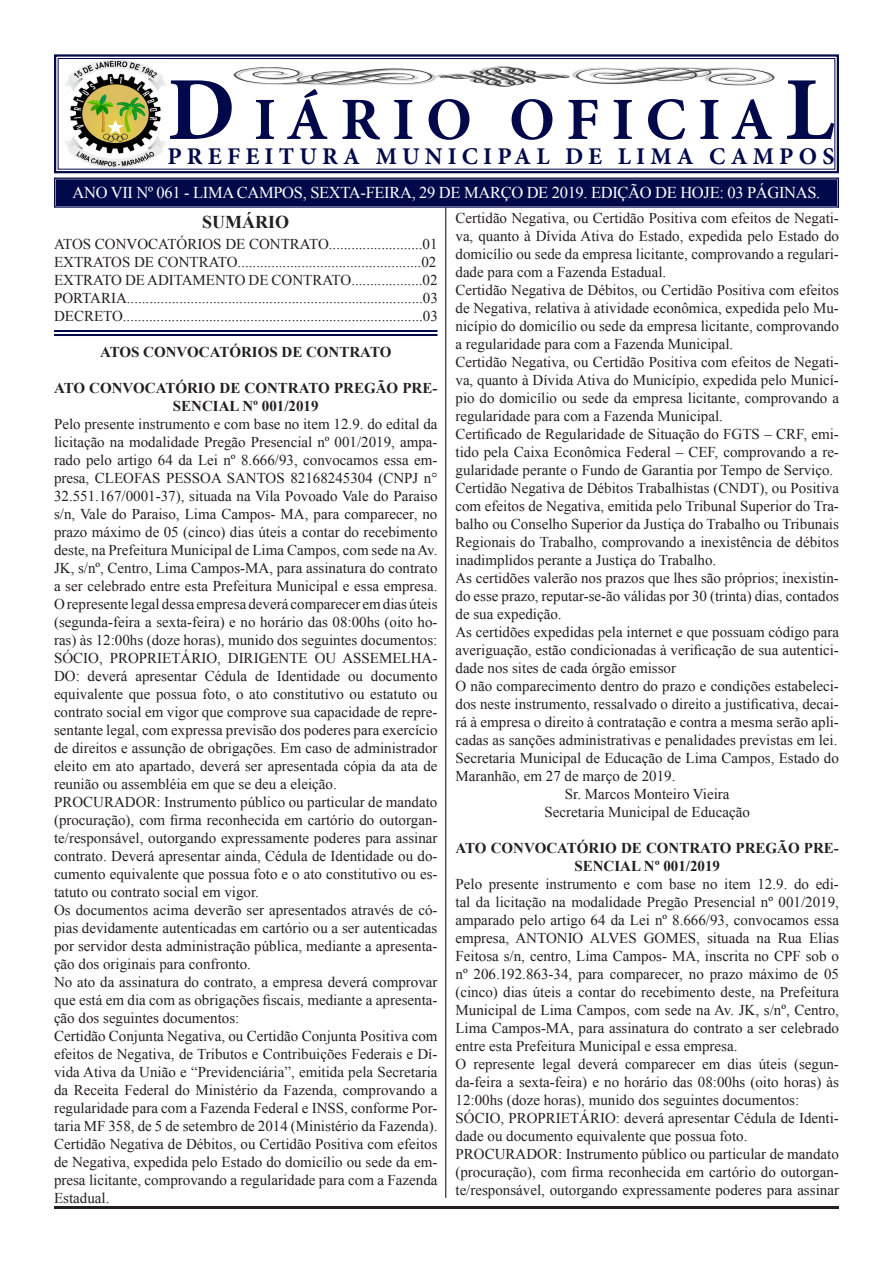
<style>
.page{position:relative;width:893px;height:1263px;background:#fff}
.page>*{position:absolute;margin:0;border:0;box-sizing:border-box;transform-origin:0 0}
.t1{font:700 60px "Minion Pro";letter-spacing:.19em;color:#01094a}
.t2{font:700 24px "Minion Pro";letter-spacing:.215em;color:#01094a}
.t3{font:700 18px "Times New Roman";color:#231f20}
.t4{font:16.5px "Times New Roman";letter-spacing:-.02em;color:#fff}
.t5{font:15px/18px "Times New Roman";color:#231f20;text-align:justify}
.t6{font:700 15px/18px "Times New Roman";color:#231f20;text-align:center}
.s1{font-size:90px}
</style>
<div class="page">
<svg style="left:54px;top:54px;width:785px;height:120px"></svg>
<div style="left:58px;top:58px;width:777px;height:112px;border:1px solid #01094a"></div>
<svg style="left:54px;top:177px;width:785px;height:31px;background:#111855"></svg>
<div style="left:56px;top:179px;width:781px;height:27px;border:1px solid #01094a"></div>
<div style="left:57px;top:181px;width:779px;height:23px;border:1px solid #01094a"></div>
<hr style="left:54px;top:1206px;width:785px;height:3px;background:#231f20">
<hr style="left:54px;top:330px;width:383px;height:2px;background:#01094a">
<hr style="left:54px;top:334px;width:383px;height:2px;background:#01094a">
<hr style="left:445px;top:207px;width:1px;height:991px;background:#231f20">
<img style="left:230px;top:66px;width:550px;height:21px">
<img style="left:64px;top:60px;width:102px;height:108px">
<p class="t1" style="left:167px;top:77px;width:669px"><span class="s1">D</span>IÁRIO OFICIA<span class="s1">L</span></p>
<p class="t2" style="left:168px;top:140px;width:668px">PREFEITURA MUNICIPAL DE LIMA CAMPOS</p>
<p class="t4" style="left:72px;top:181px;width:749px">ANO VII Nº 061 - LIMA CAMPOS, SEXTA-FEIRA, 29 DE MARÇO DE 2019. EDIÇÃO DE HOJE: 03 PÁGINAS.</p>
<p class="t3" style="left:202px;top:210px;width:88px">SUMÁRIO</p>
<p class="t5" style="left:54px;top:234px;width:385px">ATOS CONVOCATÓRIOS DE CONTRATO.........................01</p>
<p class="t5" style="left:54px;top:252px;width:384px">EXTRATOS DE CONTRATO.................................................02</p>
<p class="t5" style="left:54px;top:270px;width:385px">EXTRATO DE ADITAMENTO DE CONTRATO...................02</p>
<p class="t5" style="left:54px;top:288px;width:385px">PORTARIA...............................................................................03</p>
<p class="t5" style="left:54px;top:306px;width:385px">DECRETO................................................................................03</p>
<p class="t6" style="left:100px;top:342px;width:293px">ATOS CONVOCATÓRIOS DE CONTRATO</p>
<p class="t6" style="left:54px;top:378px;width:385px">ATO CONVOCATÓRIO DE CONTRATO PREGÃO PRE-<br>SENCIAL Nº 001/2019</p>
<p class="t5" style="left:54px;top:414px;width:385px">Pelo presente instrumento e com base no item 12.9. do edital da licitação na modalidade Pregão Presencial nº 001/2019, ampa&shy;rado pelo artigo 64 da Lei nº 8.666/93, convocamos essa em&shy;presa, CLEOFAS PESSOA SANTOS 82168245304 (CNPJ n° 32.551.167/0001-37), situada na Vila Povoado Vale do Paraiso s/n, Vale do Paraiso, Lima Campos- MA, para comparecer, no prazo máximo de 05 (cinco) dias úteis a contar do recebimento deste, na Prefeitura Municipal de Lima Campos, com sede na Av.<br>JK, s/nº, Centro, Lima Campos-MA, para assinatura do contrato a ser celebrado entre esta Prefeitura Municipal e essa empresa.</p>
<p class="t5" style="left:54px;top:594px;width:385px">O represente legal dessa empresa deverá comparecer em dias úteis (segunda-feira a sexta-feira) e no horário das 08:00hs (oito ho&shy;ras) às 12:00hs (doze horas), munido dos seguintes documentos:</p>
<p class="t5" style="left:54px;top:648px;width:385px">SÓCIO, PROPRIETÁRIO, DIRIGENTE OU ASSEMELHA-DO: deverá apresentar Cédula de Identidade ou documento equivalente que possua foto, o ato constitutivo ou estatuto ou contrato social em vigor que comprove sua capacidade de repre&shy;sentante legal, com expressa previsão dos poderes para exercício de direitos e assunção de obrigações. Em caso de administrador eleito em ato apartado, deverá ser apresentada cópia da ata de reunião ou assembléia em que se deu a eleição.</p>
<p class="t5" style="left:54px;top:792px;width:385px">PROCURADOR: Instrumento público ou particular de mandato (procuração), com firma reconhecida em cartório do outorgan&shy;te/responsável, outorgando expressamente poderes para assinar contrato. Deverá apresentar ainda, Cédula de Identidade ou do&shy;cumento equivalente que possua foto e o ato constitutivo ou es&shy;tatuto ou contrato social em vigor.</p>
<p class="t5" style="left:54px;top:900px;width:385px">Os documentos acima deverão ser apresentados através de có&shy;pias devidamente autenticadas em cartório ou a ser autenticadas por servidor desta administração pública, mediante a apresenta&shy;ção dos originais para confronto.</p>
<p class="t5" style="left:54px;top:972px;width:385px">No ato da assinatura do contrato, a empresa deverá comprovar que está em dia com as obrigações fiscais, mediante a apresenta&shy;ção dos seguintes documentos:</p>
<p class="t5" style="left:54px;top:1026px;width:385px">Certidão Conjunta Negativa, ou Certidão Conjunta Positiva com efeitos de Negativa, de Tributos e Contribuições Federais e Dí&shy;vida Ativa da União e “Previdenciária”, emitida pela Secretaria da Receita Federal do Ministério da Fazenda, comprovando a regularidade para com a Fazenda Federal e INSS, conforme Por&shy;taria MF 358, de 5 de setembro de 2014 (Ministério da Fazenda).</p>
<p class="t5" style="left:54px;top:1134px;width:385px">Certidão Negativa de Débitos, ou Certidão Positiva com efeitos de Negativa, expedida pelo Estado do domicílio ou sede da em&shy;presa licitante, comprovando a regularidade para com a Fazenda Estadual.</p>
<p class="t5" style="left:455px;top:209px;width:385px">Certidão Negativa, ou Certidão Positiva com efeitos de Negati&shy;va, quanto à Dívida Ativa do Estado, expedida pelo Estado do domicílio ou sede da empresa licitante, comprovando a regulari&shy;dade para com a Fazenda Estadual.</p>
<p class="t5" style="left:455px;top:281px;width:385px">Certidão Negativa de Débitos, ou Certidão Positiva com efeitos de Negativa, relativa à atividade econômica, expedida pelo Mu&shy;nicípio do domicílio ou sede da empresa licitante, comprovando a regularidade para com a Fazenda Municipal.</p>
<p class="t5" style="left:455px;top:353px;width:385px">Certidão Negativa, ou Certidão Positiva com efeitos de Negati&shy;va, quanto à Dívida Ativa do Município, expedida pelo Municí&shy;pio do domicílio ou sede da empresa licitante, comprovando a regularidade para com a Fazenda Municipal.</p>
<p class="t5" style="left:455px;top:425px;width:385px">Certificado de Regularidade de Situação do FGTS – CRF, emi&shy;tido pela Caixa Econômica Federal – CEF, comprovando a re&shy;gularidade perante o Fundo de Garantia por Tempo de Serviço.</p>
<p class="t5" style="left:455px;top:479px;width:385px">Certidão Negativa de Débitos Trabalhistas (CNDT), ou Positiva com efeitos de Negativa, emitida pelo Tribunal Superior do Tra&shy;balho ou Conselho Superior da Justiça do Trabalho ou Tribunais Regionais do Trabalho, comprovando a inexistência de débitos inadimplidos perante a Justiça do Trabalho.</p>
<p class="t5" style="left:455px;top:569px;width:385px">As certidões valerão nos prazos que lhes são próprios; inexistin&shy;do esse prazo, reputar-se-ão válidas por 30 (trinta) dias, contados de sua expedição.</p>
<p class="t5" style="left:455px;top:623px;width:385px">As certidões expedidas pela internet e que possuam código para averiguação, estão condicionadas à verificação de sua autentici&shy;dade nos sites de cada órgão emissor</p>
<p class="t5" style="left:455px;top:677px;width:385px">O não comparecimento dentro do prazo e condições estabeleci&shy;dos neste instrumento, ressalvado o direito a justificativa, decai&shy;rá à empresa o direito à contratação e contra a mesma serão apli&shy;cadas as sanções administrativas e penalidades previstas em lei.</p>
<p class="t5" style="left:455px;top:749px;width:385px">Secretaria Municipal de Educação de Lima Campos, Estado do<br>Maranhão, em 27 de março de 2019.</p>
<p class="t5" style="left:565px;top:785px;width:166px">Sr. Marcos Monteiro Vieira</p>
<p class="t5" style="left:545px;top:803px;width:207px">Secretaria Municipal de Educação</p>
<p class="t6" style="left:455px;top:838px;width:385px">ATO CONVOCATÓRIO DE CONTRATO PREGÃO PRE-<br>SENCIAL Nº 001/2019</p>
<p class="t5" style="left:455px;top:875px;width:385px">Pelo presente instrumento e com base no item 12.9. do edi&shy;tal da licitação na modalidade Pregão Presencial nº 001/2019, amparado pelo artigo 64 da Lei nº 8.666/93, convocamos essa empresa, ANTONIO ALVES GOMES, situada na Rua Elias Feitosa s/n, centro, Lima Campos- MA, inscrita no CPF sob o nº 206.192.863-34, para comparecer, no prazo máximo de 05 (cinco) dias úteis a contar do recebimento deste, na Prefeitura Municipal de Lima Campos, com sede na Av. JK, s/nº, Centro, Lima Campos-MA, para assinatura do contrato a ser celebrado entre esta Prefeitura Municipal e essa empresa.</p>
<p class="t5" style="left:455px;top:1055px;width:385px">O represente legal deverá comparecer em dias úteis (segun&shy;da-feira a sexta-feira) e no horário das 08:00hs (oito horas) às 12:00hs (doze horas), munido dos seguintes documentos:</p>
<p class="t5" style="left:455px;top:1109px;width:385px">SÓCIO, PROPRIETÁRIO: deverá apresentar Cédula de Identi&shy;dade ou documento equivalente que possua foto.</p>
<p class="t5" style="left:455px;top:1145px;width:385px">PROCURADOR: Instrumento público ou particular de mandato (procuração), com firma reconhecida em cartório do outorgan&shy;te/responsável, outorgando expressamente poderes para assinar</p>
</div>
